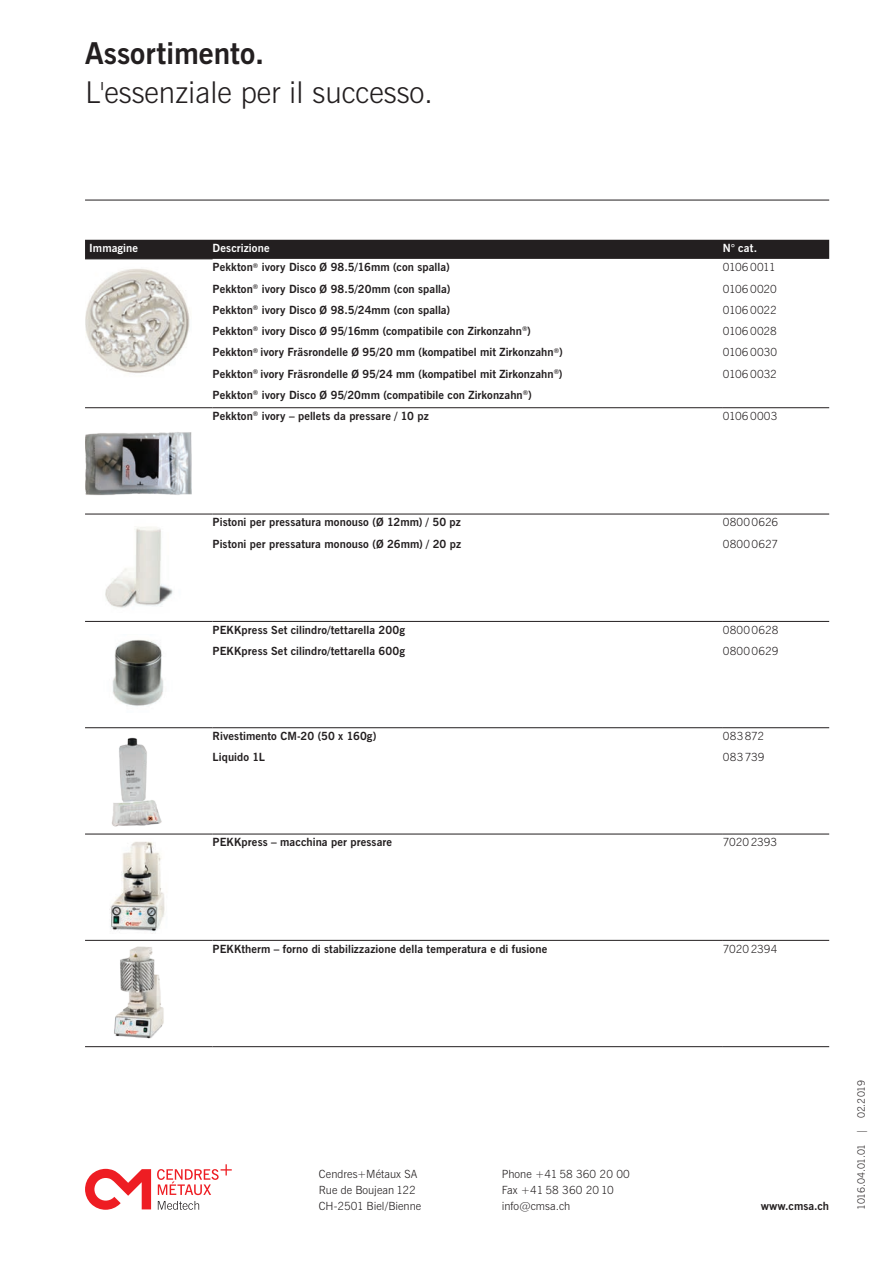
<style>
.page{position:relative;width:893px;height:1263px;background:#fff}
.page>*{position:absolute;margin:0;border:0;box-sizing:border-box;transform-origin:0 0}
.t1{font:30px "News Gothic Lt BT";color:#231f20}
.t2{font:30px "News Gothic Bd BT";color:#231f20}
.t3{font:11.25px/21.3px "News Gothic Bd BT";letter-spacing:.01em;color:#231f20}
.t4{font:11.25px/15.9px "News Gothic Lt BT";color:#231f20}
.t5{font:11.25px "News Gothic Bd BT";letter-spacing:.01em;color:#fff}
.t6{font:11.25px "News Gothic Lt BT";letter-spacing:-.045em;color:#231f20}
.t7{font:11.25px "News Gothic Lt BT";letter-spacing:.02em;color:#231f20}
.t8{font:10.2px "News Gothic Lt BT";letter-spacing:-.04em;color:#231f20}
</style>
<div class="page">
<hr style="left:85px;top:200px;width:744px;height:1px;background:#231f20">
<svg style="left:157px;top:1164px;width:75px;height:31px"></svg>
<svg style="left:158px;top:1201px;width:41px;height:9px"></svg>
<svg style="left:85px;top:1169px;width:66px;height:41px"></svg>
<div style="left:85px;top:240px;width:744px;height:19px;background:#231f20"></div>
<hr style="left:213px;top:407px;width:510px;height:1px;background:#231f20">
<hr style="left:213px;top:621px;width:510px;height:1px;background:#231f20">
<hr style="left:213px;top:727px;width:510px;height:1px;background:#231f20">
<hr style="left:213px;top:834px;width:510px;height:1px;background:#231f20">
<hr style="left:213px;top:940px;width:510px;height:1px;background:#231f20">
<hr style="left:213px;top:1046px;width:510px;height:1px;background:#231f20">
<hr style="left:723px;top:407px;width:106px;height:1px;background:#231f20">
<hr style="left:85px;top:514px;width:128px;height:1px;background:#231f20">
<hr style="left:85px;top:621px;width:128px;height:1px;background:#231f20">
<hr style="left:723px;top:621px;width:106px;height:1px;background:#231f20">
<hr style="left:85px;top:727px;width:128px;height:1px;background:#231f20">
<hr style="left:723px;top:727px;width:106px;height:1px;background:#231f20">
<hr style="left:85px;top:834px;width:128px;height:1px;background:#231f20">
<hr style="left:723px;top:834px;width:106px;height:1px;background:#231f20">
<hr style="left:85px;top:940px;width:128px;height:1px;background:#231f20">
<hr style="left:85px;top:1046px;width:128px;height:1px;background:#231f20">
<hr style="left:723px;top:1046px;width:106px;height:1px;background:#231f20">
<hr style="left:723px;top:940px;width:106px;height:1px;background:#231f20">
<hr style="left:85px;top:259px;width:128px;height:1px;background:#231f20">
<hr style="left:85px;top:407px;width:128px;height:1px;background:#231f20">
<hr style="left:213px;top:514px;width:510px;height:1px;background:#231f20">
<hr style="left:723px;top:514px;width:106px;height:1px;background:#231f20">
<img style="left:85px;top:269px;width:105px;height:104px">
<img style="left:85px;top:432px;width:106px;height:64px">
<img style="left:105px;top:527px;width:68px;height:81px">
<img style="left:112px;top:639px;width:52px;height:67px">
<img style="left:112px;top:737px;width:50px;height:90px">
<img style="left:109px;top:841px;width:56px;height:93px">
<img style="left:114px;top:946px;width:50px;height:93px">
<h1 class="t2" style="left:85px;top:34px;width:181px">Assortimento.</h1>
<h1 class="t1" style="left:85px;top:73px;width:349px">L'essenziale per il successo.</h1>
<p class="t5" style="left:89px;top:241px;width:50px">Immagine</p>
<p class="t5" style="left:213px;top:241px;width:58px">Descrizione</p>
<p class="t5" style="left:723px;top:241px;width:36px">N° cat.</p>
<p class="t3" style="left:213px;top:257px;width:239px">Pekkton<sup>®</sup> ivory Disco Ø 98.5/16mm (con spalla)</p>
<p class="t6" style="left:723px;top:260px;width:54px">0106 0011</p>
<p class="t3" style="left:213px;top:278px;width:239px">Pekkton<sup>®</sup> ivory Disco Ø 98.5/20mm (con spalla)</p>
<p class="t4" style="left:723px;top:281px;width:56px">01060020</p>
<p class="t3" style="left:213px;top:299px;width:239px">Pekkton<sup>®</sup> ivory Disco Ø 98.5/24mm (con spalla)</p>
<p class="t4" style="left:723px;top:302px;width:55px">01060022</p>
<p class="t3" style="left:213px;top:321px;width:320px">Pekkton<sup>®</sup> ivory Disco Ø 95/16mm (compatibile con Zirkonzahn<sup>®</sup>)</p>
<p class="t4" style="left:723px;top:323px;width:56px">01060028</p>
<p class="t3" style="left:213px;top:342px;width:352px">Pekkton<sup>®</sup> ivory Fräsrondelle Ø 95/20 mm (kompatibel mit Zirkonzahn<sup>®</sup>)</p>
<p class="t4" style="left:723px;top:344px;width:56px">01060030</p>
<p class="t3" style="left:213px;top:363px;width:351px">Pekkton<sup>®</sup> ivory Fräsrondelle Ø 95/24 mm (kompatibel mit Zirkonzahn<sup>®</sup>)</p>
<p class="t4" style="left:723px;top:366px;width:56px">01060032</p>
<p class="t3" style="left:213px;top:385px;width:321px">Pekkton<sup>®</sup> ivory Disco Ø 95/20mm (compatibile con Zirkonzahn<sup>®</sup>)<br>Pekkton<sup>®</sup> ivory – pellets da pressare / 10 pz</p>
<p class="t7" style="left:723px;top:409px;width:56px">01060003</p>
<p class="t3" style="left:213px;top:512px;width:250px">Pistoni per pressatura monouso (Ø 12mm) / 50 pz</p>
<p class="t4" style="left:723px;top:515px;width:57px">08000626</p>
<p class="t3" style="left:213px;top:533px;width:250px">Pistoni per pressatura monouso (Ø 26mm) / 20 pz</p>
<p class="t4" style="left:723px;top:536px;width:57px">08000627</p>
<p class="t3" style="left:213px;top:619px;width:194px">PEKKpress Set cilindro/tettarella 200g</p>
<p class="t4" style="left:723px;top:622px;width:57px">08000628</p>
<p class="t3" style="left:213px;top:641px;width:194px">PEKKpress Set cilindro/tettarella 600g</p>
<p class="t4" style="left:723px;top:643px;width:57px">08000629</p>
<p class="t3" style="left:213px;top:726px;width:165px">Rivestimento CM-20 (50 x 160g)</p>
<p class="t4" style="left:723px;top:728px;width:43px">083872</p>
<p class="t3" style="left:213px;top:747px;width:54px">Liquido 1L</p>
<p class="t4" style="left:723px;top:749px;width:43px">083739</p>
<p class="t3" style="left:213px;top:832px;width:181px">PEKKpress – macchina per pressare</p>
<p class="t4" style="left:723px;top:834px;width:56px">70202393</p>
<p class="t3" style="left:213px;top:938px;width:336px">PEKKtherm – forno di stabilizzazione della temperatura e di fusione</p>
<p class="t4" style="left:723px;top:941px;width:56px">70202394</p>
<p class="t4" style="left:319px;top:1166px;width:104px">Cendres+Métaux SA<br>Rue de Boujean 122<br>CH-2501 Biel/Bienne</p>
<p class="t4" style="left:502px;top:1166px;width:129px">Phone +41 58 360 20 00<br>Fax +41 58 360 20 10 info@cmsa.ch</p>
<p class="t3" style="left:761px;top:1195px;width:70px">www.cmsa.ch</p>
<p class="t8" style="left:855px;top:1210px;width:131px;rotate:-90deg">1016.04.01.01 | 02.2019</p>
</div>
